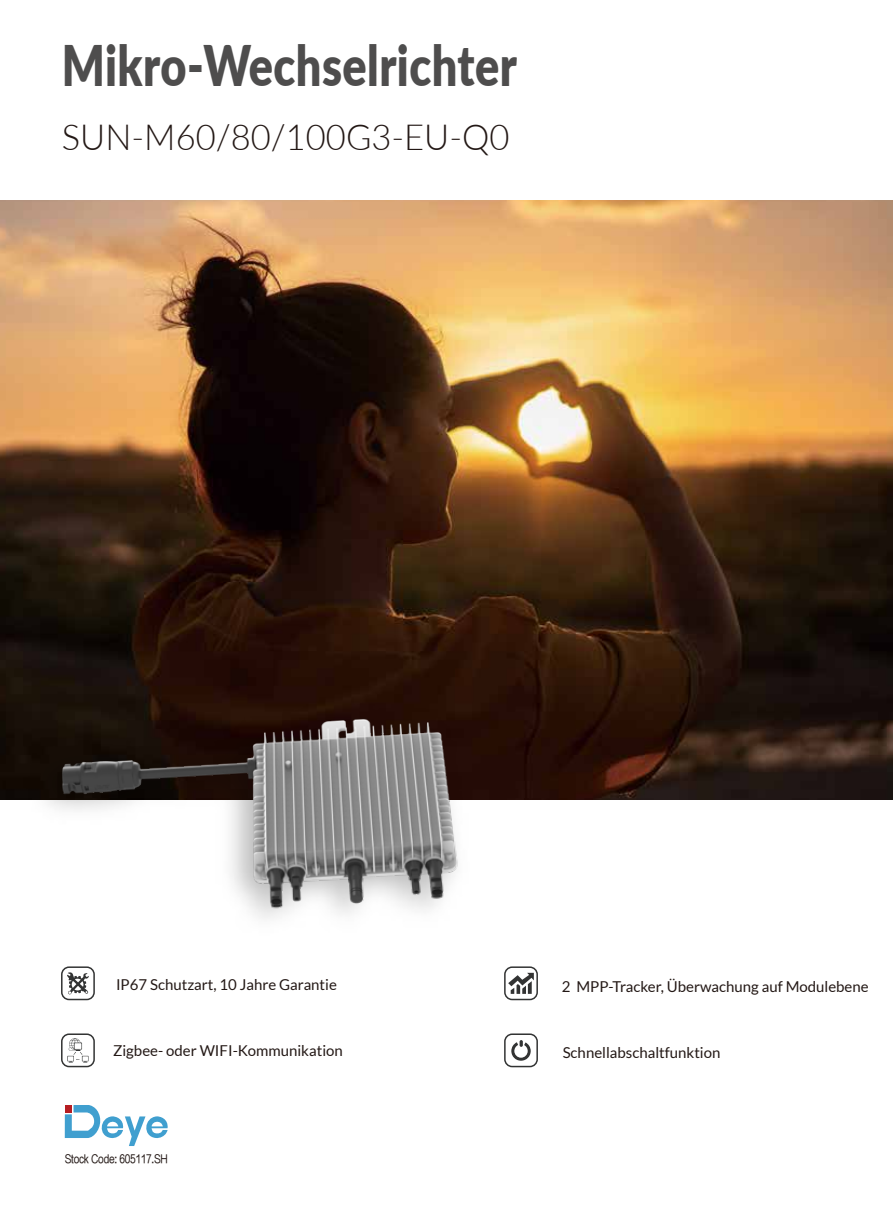
<style>
.page{position:relative;width:893px;height:1212px;background:#fff}
.page>*{position:absolute;margin:0;border:0;box-sizing:border-box;transform-origin:0 0}
.t1{font:900 55.95px "Lato";letter-spacing:.01em;color:#4e4d4d;scale:.81 1}
.t2{font:300 36px "Lato";color:#231815;scale:.96 1}
.t3{font:15px "Lato";color:#231815}
.t4{font:12px "FZHTJW GB1 0";letter-spacing:-.025em;color:#231815;scale:.84 1}
</style>
<div class="page">
<svg style="left:65px;top:1105px;width:103px;height:41px"></svg>
<div style="left:65px;top:1105px;width:7px;height:7px;background:#b61d22"></div>
<div style="left:504px;top:966px;width:34px;height:34px;border:2px solid #323333;border-radius:7px"></div>
<svg style="left:508px;top:973px;width:26px;height:21px"></svg>
<div style="left:504px;top:1033px;width:34px;height:34px;border:2px solid #323333;border-radius:7px"></div>
<svg style="left:511px;top:1040px;width:20px;height:21px"></svg>
<div style="left:61px;top:1033px;width:34px;height:34px;border:2px solid #323333;border-radius:7px"></div>
<svg style="left:67px;top:1038px;width:21px;height:24px"></svg>
<div style="left:61px;top:966px;width:34px;height:34px;border:2px solid #323333;border-radius:7px"></div>
<svg style="left:67px;top:972px;width:22px;height:22px"></svg>
<img style="left:0;top:200px;width:893px;height:599px">
<img style="left:18px;top:693px;width:461px;height:107px">
<img style="left:37px;top:696px;width:444px;height:223px">
<h1 class="t1" style="left:62px;top:24px;width:563px">Mikro-Wechselrichter</h1>
<h2 class="t2" style="left:62px;top:112px;width:468px">SUN-M60/80/100G3-EU-Q0</h2>
<p class="t3" style="left:116px;top:976px;width:222px">IP67 Schutzart, 10 Jahre Garantie</p>
<p class="t3" style="left:562px;top:978px;width:308px">2 MPP-Tracker, Überwachung auf Modulebene</p>
<p class="t3" style="left:113px;top:1042px;width:231px">Zigbee- oder WIFI-Kommunikation</p>
<p class="t3" style="left:563px;top:1044px;width:159px">Schnellabschaltfunktion</p>
<p class="t4" style="left:65px;top:1152px;width:124px">Stock Code: 605117.SH</p>
</div>
